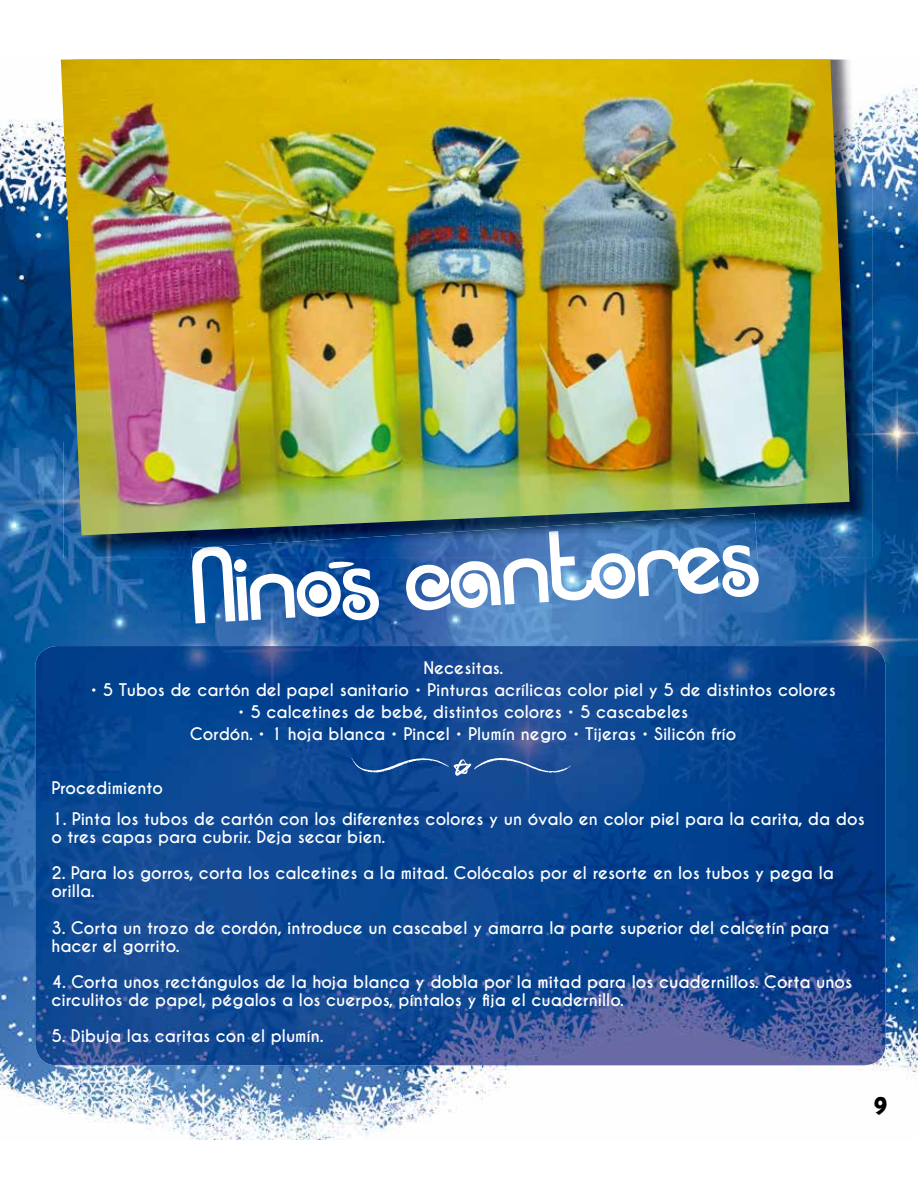
<style>
.page{position:relative;width:918px;height:1188px;background:#fff}
.page>*{position:absolute;margin:0;border:0;box-sizing:border-box;transform-origin:0 0}
.t1{font:103.5px "Rosita";color:#fff}
.t2{font:29.1px "Brady Bunch Remastered";color:#000}
.t3{font:700 16.35px/18.1px "Caviar Dreams";color:#fff}
</style>
<div class="page">
<img style="left:1px;top:60px;width:917px;height:1080px">
<img style="left:0;top:60px;width:1px;height:1080px">
<svg style="left:329px;top:562px;width:25px;height:7px"></svg>
<img style="left:63px;top:60px;width:809px;height:498px">
<img style="left:191px;top:535px;width:566px;height:23px">
<img style="left:61px;top:60px;width:789px;height:475px">
<img style="left:35px;top:646px;width:851px;height:419px">
<svg style="left:351px;top:758px;width:220px;height:18px;background:#2d5d9f"></svg>
<h1 class="t1" style="left:185px;top:528px;width:572px;rotate:-4deg">Ninos cantores</h1>
<p class="t3" style="left:423px;top:659px;width:81px">Necesitas.</p>
<p class="t3" style="left:90px;top:681px;width:747px">• 5 Tubos de cartón del papel sanitario • Pinturas acrílicas color piel y 5 de distintos colores</p>
<p class="t3" style="left:190px;top:701px;width:548px;line-height:21.8px;text-align:center">• 5 calcetines de bebé, distintos colores • 5 cascabeles<br>Cordón. • 1 hoja blanca • Pincel • Plumín negro • Tijeras • Silicón frío</p>
<p class="t3" style="left:51px;top:779px;width:113px">Procedimiento</p>
<p class="t3" style="left:51px;top:810px;width:815px">1. Pinta los tubos de cartón con los diferentes colores y un óvalo en color piel para la carita, da dos o tres capas para cubrir. Deja secar bien.</p>
<p class="t3" style="left:51px;top:864px;width:784px">2. Para los gorros, corta los calcetines a la mitad. Colócalos por el resorte en los tubos y pega la orilla.</p>
<p class="t3" style="left:51px;top:919px;width:779px">3. Corta un trozo de cordón, introduce un cascabel y amarra la parte superior del calcetín para hacer el gorrito.</p>
<p class="t3" style="left:51px;top:973px;width:802px">4. Corta unos rectángulos de la hoja blanca y dobla por la mitad para los cuadernillos. Corta unos circulitos de papel, pégalos a los cuerpos, píntalos y fija el cuadernillo.</p>
<p class="t3" style="left:51px;top:1028px;width:274px">5. Dibuja las caritas con el plumín.</p>
<h2 class="t2" style="left:875px;top:1091px;width:14px">9</h2>
</div>
